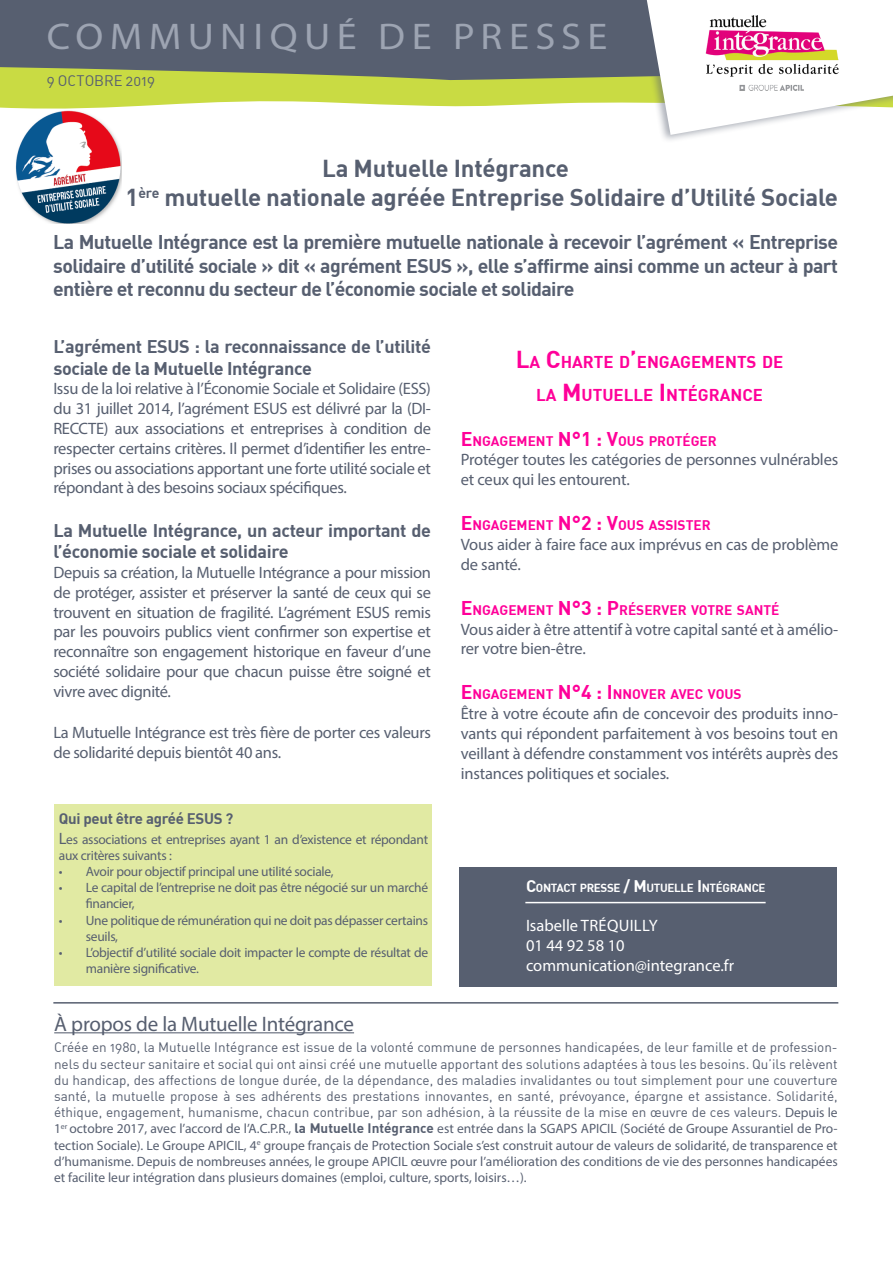
<style>
.page{position:relative;width:893px;height:1263px;background:#fff}
.page>*{position:absolute;margin:0;border:0;box-sizing:border-box;transform-origin:0 0}
.t1{font:37.2px "Myriad Pro";letter-spacing:.16em;color:#9da4b2;scale:1.09 1}
.t2{font:700 24px "DIN";letter-spacing:-.01em;color:#575f70}
.t3{font:21px "Myriad Pro";letter-spacing:-.01em;color:#575f70}
.t4{font:700 19.5px/23.4px "DIN";letter-spacing:-.03em;color:#575f70;text-align:justify}
.t5{font:700 18px/21.6px "DIN";letter-spacing:-.02em;color:#575f70}
.t6{font:700 16.8px "DIN";color:#f09}
.t7{font:16.5px/19.8px "Myriad Pro";letter-spacing:-.015em;color:#575f70}
.t8{font:16.5px/19.8px "Myriad Pro";color:#fff}
.t9{font:700 15px "DIN";letter-spacing:-.02em;color:#575f70}
.t10{font:15px "DIN Regular Alternate";color:#575f70}
.t11{font:700 13.65px "DIN";color:#f09}
.t12{font:13.5px/16.2px "Myriad Pro";letter-spacing:-.02em;color:#575f70}
.t13{font:13.5px/16.2px "DIN Regular Alternate";color:#575f70;text-align:justify}
.t14{font:700 11.55px "DIN";letter-spacing:-.03em;color:#fff}
.s1{font-size:16.5px}
.s2{font-size:24px}
.s3{font-size:19.5px}
.s4{font-family:"Myriad Pro"}
.s5{font-family:"DIN";font-weight:700}
</style>
<div class="page">
<svg style="left:0;top:0;width:893px;height:135px"></svg>
<img style="left:702px;top:15px;width:139px;height:80px">
<hr style="left:54px;top:1032px;width:300px;height:1px;background:#575f70">
<hr style="left:53px;top:1002px;width:785px;height:1px;background:#575f70">
<div style="left:459px;top:867px;width:378px;height:119px;background:#575f70"></div>
<hr style="left:525px;top:902px;width:241px;height:1px;background:#fff">
<div style="left:55px;top:804px;width:377px;height:182px;background:#e1eaa3"></div>
<img style="left:15px;top:110px;width:107px;height:113px">
<h1 class="t1" style="left:47px;top:13px;width:515px">COMMUNIQUÉ DE PRESSE</h1>
<p class="t10" style="left:47px;top:71px;width:110px">9 OCTOBRE 2019</p>
<p class="t2" style="left:322px;top:153px;width:248px">La Mutuelle Intégrance</p>
<p class="t2" style="left:126px;top:182px;width:714px">1<sup>ère</sup> mutuelle nationale agréée Entreprise Solidaire d’Utilité Sociale</p>
<p class="t4" style="left:53px;top:230px;width:786px">La Mutuelle Intégrance est la première mutuelle nationale à recevoir l’agrément « Entreprise solidaire d’utilité sociale » dit « agrément ESUS », elle s’affirme ainsi comme un acteur à part entière et reconnu du secteur de l’économie sociale et solidaire</p>
<p class="t5" style="left:53px;top:335px;width:379px">L’agrément ESUS : la reconnaissance de l’utilité sociale de la Mutuelle Intégrance</p>
<p class="t7" style="left:53px;top:379px;width:379px;text-align:justify">Issu de la loi relative à l’Économie Sociale et Solidaire (ESS) du 31 juillet 2014, l’agrément ESUS est délivré par la (DI-RECCTE) aux associations et entreprises à condition de respecter certains critères. Il permet d’identifier les entre&shy;prises ou associations apportant une forte utilité sociale et répondant à des besoins sociaux spécifiques.</p>
<p class="t5" style="left:53px;top:518px;width:379px">La Mutuelle Intégrance, un acteur important de l’économie sociale et solidaire</p>
<p class="t7" style="left:53px;top:562px;width:379px;text-align:justify">Depuis sa création, la Mutuelle Intégrance a pour mission de protéger, assister et préserver la santé de ceux qui se trouvent en situation de fragilité. L’agrément ESUS remis par les pouvoirs publics vient confirmer son expertise et reconnaître son engagement historique en faveur d’une société solidaire pour que chacun puisse être soigné et vivre avec dignité.</p>
<p class="t7" style="left:53px;top:722px;width:379px">La Mutuelle Intégrance est très fière de porter ces valeurs de solidarité depuis bientôt 40 ans.</p>
<p class="t9" style="left:59px;top:808px;width:176px">Qui peut être agréé ESUS ?</p>
<p class="t12" style="left:59px;top:831px;width:371px"><span class="s1">L</span>es associations et entreprises ayant 1 an d’existence et répondant aux critères suivants :</p>
<p class="t12" style="left:59px;top:863px;width:276px">• Avoir pour objectif principal une utilité sociale,</p>
<p class="t12" style="left:86px;top:879px;width:344px;text-indent:-27px">• Le capital de l’entreprise ne doit pas être négocié sur un marché financier,</p>
<p class="t12" style="left:86px;top:912px;width:344px;text-indent:-27px">• Une politique de rémunération qui ne doit pas dépasser certains seuils,</p>
<p class="t12" style="left:86px;top:944px;width:344px;text-indent:-27px">• L’objectif d’utilité sociale doit impacter le compte de résultat de manière significative.</p>
<p class="t6" style="left:516px;top:351px;width:269px"><span class="s2">L</span>A <span class="s2">C</span>HARTE D<span class="s2">’</span>ENGAGEMENTS DE</p>
<p class="t6" style="left:536px;top:384px;width:228px">LA <span class="s2">M</span>UTUELLE <span class="s2">I</span>NTÉGRANCE</p>
<p class="t11" style="left:461px;top:432px;width:258px"><span class="s3">E</span>NGAGEM ENT <span class="s3">N°1 : V</span>OUS PROTÉGER</p>
<p class="t7" style="left:461px;top:450px;width:379px">Protéger toutes les catégories de personnes vulnérables et ceux qui les entourent.</p>
<p class="t11" style="left:461px;top:516px;width:251px"><span class="s3">E</span>NGAGEM ENT <span class="s3">N°2 : V</span>OUS ASSISTER</p>
<p class="t7" style="left:461px;top:534px;width:379px">Vous aider à faire face aux imprévus en cas de problème de santé.</p>
<p class="t11" style="left:461px;top:601px;width:320px"><span class="s3">E</span> NGAGEM ENT <span class="s3">N°3 : P</span>RÉSERVER VOTRE SANTÉ</p>
<p class="t7" style="left:461px;top:619px;width:379px">Vous aider à être attentif à votre capital santé et à amélio&shy;rer votre bien-être.</p>
<p class="t11" style="left:461px;top:686px;width:282px"><span class="s3">E</span>NGAGEM ENT <span class="s3">N°4 : I</span>NNOVER AVEC VOUS</p>
<p class="t7" style="left:461px;top:703px;width:379px;text-align:justify">Être à votre écoute afin de concevoir des produits inno&shy;vants qui répondent parfaitement à vos besoins tout en veillant à défendre constamment vos intérêts auprès des instances politiques et sociales.</p>
<p class="t14" style="left:526px;top:880px;width:241px"><span class="s1">C</span>ONTACT PRESSE <span class="s1">/ M</span>UTUELLE <span class="s1">I</span>NTÉGRANCE</p>
<p class="t8" style="left:526px;top:915px;width:210px">Isabelle TRÉQUILLY<br>01 44 92 58 10 communication@integrance.fr</p>
<p class="t3" style="left:54px;top:1011px;width:301px">À propos de la Mutuelle Intégrance</p>
<p class="t13" style="left:54px;top:1039px;width:785px">Créée en 1980, la Mutuelle Intégrance est issue de la volonté commune de personnes handicapées, de leur famille et de profession&shy;nels du secteur sanitaire et social qui ont ainsi créé une mutuelle apportant des solutions adaptées à tous les besoins. Qu’ils relèvent du handicap, des affections de longue durée, de la dépendance, des maladies invalidantes ou tout simplement pour une couverture santé, la mutuelle propose à ses adhérents des prestations innovantes, en santé, prévoyance, épargne et assistance. Solidarité, éthique, engagement, humanisme, chacun contribue, par son adhésion, à la réussite de la mise en œuvre de ces valeurs. <span class="s4">Depuis le</span></p>
<p class="t12" style="left:54px;top:1120px;width:785px;text-align:justify">1<sup>er</sup> octobre 2017, avec l’accord de l’A.C.P.R., <span class="s5">la Mutuelle Intégrance</span> est entrée dans la SGAPS APICIL (Société de Groupe Assurantiel de Pro&shy;tection Sociale). Le Groupe APICIL, 4<sup>e</sup> groupe français de Protection Sociale s’est construit autour de valeurs de solidarité, de transparence et d’humanisme. Depuis de nombreuses années, le groupe APICIL œuvre pour l’amélioration des conditions de vie des personnes handicapées et facilite leur intégration dans plusieurs domaines (emploi, culture, sports, loisirs…).</p>
</div>
